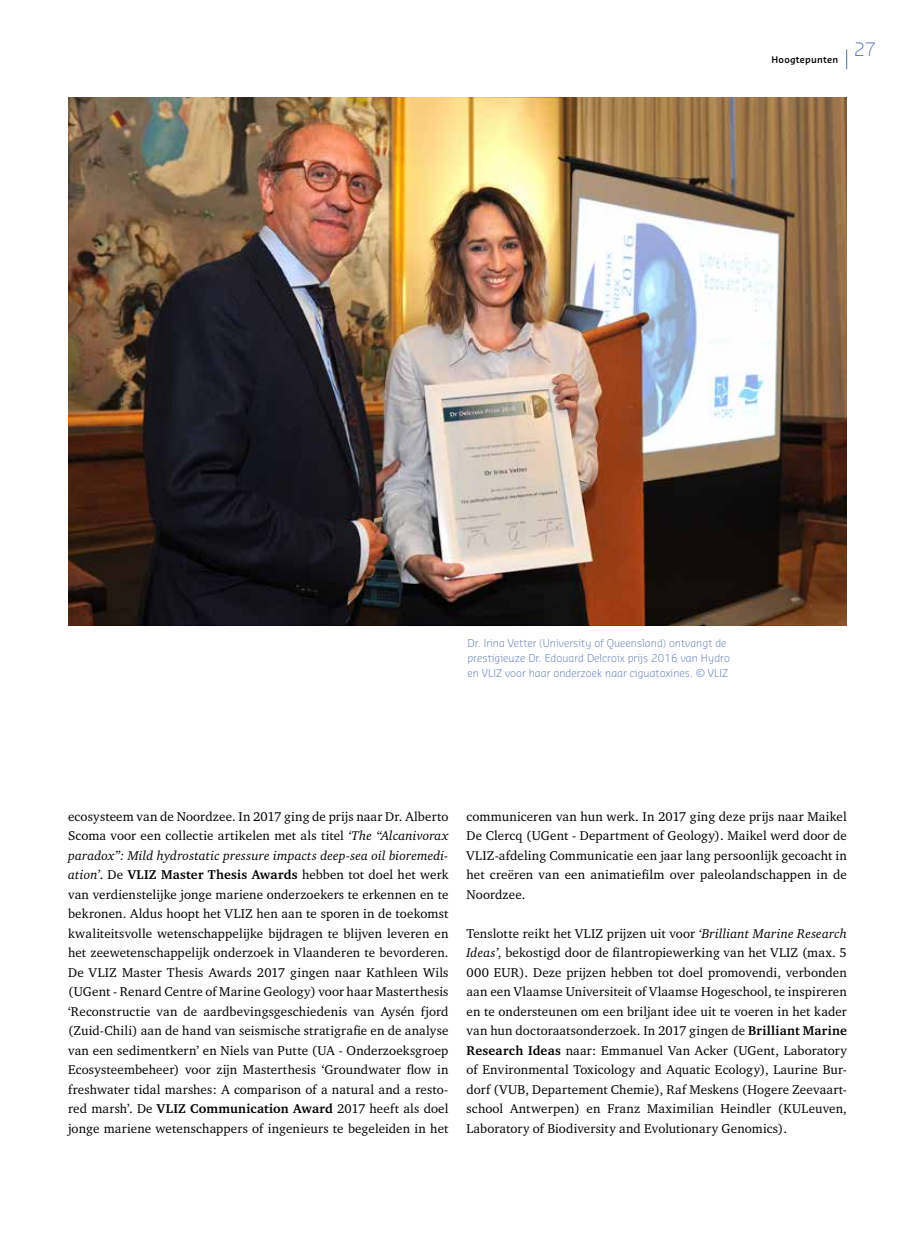
<style>
.page{position:relative;width:915px;height:1234px;background:#fff}
.page>*{position:absolute;margin:0;border:0;box-sizing:border-box;transform-origin:0 0}
.t1{font:300 18px "Sansa Std";color:#526eae}
.t2{font:13.2px/19.5px "Charter EF";letter-spacing:.01em;color:#000;text-align:justify}
.t3{font:300 10.5px/15px "Sansa Std";letter-spacing:.01em;color:#526eae}
.t4{font:600 9px "Sansa Std";letter-spacing:.025em;color:#000}
.s1{font-style:italic}
.s2{font-weight:700}
</style>
<div class="page">
<svg style="left:846px;top:49px;width:1px;height:20px"></svg>
<img style="left:68px;top:98px;width:778px;height:527px">
<p class="t4" style="left:771px;top:54px;width:68px">Hoogtepunten</p>
<h1 class="t1" style="left:853px;top:37px;width:24px">27</h1>
<p class="t3" style="left:467px;top:634px;width:264px">Dr. Irina Vetter (University of Queensland) ontvangt de prestigieuze Dr. Edouard Delcroix prijs 2016 van Hydro en VLIZ voor haar onderzoek naar ciguatoxines. © VLIZ</p>
<p class="t2" style="left:68px;top:806px;width:382px">ecosysteem van de Noordzee. In 2017 ging de prijs naar Dr. Alberto Scoma voor een collectie artikelen met als titel <span class="s1">‘The “Alcanivorax paradox”: Mild hydrostatic pressure impacts deep-sea oil bioremedi&shy;ation’</span>. De <span class="s2">VLIZ Master Thesis Awards</span> hebben tot doel het werk van verdienstelijke jonge mariene onderzoekers te erkennen en te bekronen. Aldus hoopt het VLIZ hen aan te sporen in de toekomst kwaliteitsvolle wetenschappelijke bijdragen te blijven leveren en het zeewetenschappelijk onderzoek in Vlaanderen te bevorderen.<br>De VLIZ Master Thesis Awards 2017 gingen naar Kathleen Wils (UGent - Renard Centre of Marine Geology) voor haar Masterthesis ‘Reconstructie van de aardbevingsgeschiedenis van Aysén fjord (Zuid-Chili) aan de hand van seismische stratigrafie en de analyse van een sedimentkern’ en Niels van Putte (UA - Onderzoeksgroep Ecosysteembeheer) voor zijn Masterthesis ‘Groundwater flow in freshwater tidal marshes: A comparison of a natural and a resto&shy;red marsh’. De <span class="s2">VLIZ Communication Award</span> 2017 heeft als doel jonge mariene wetenschappers of ingenieurs te begeleiden in het</p>
<p class="t2" style="left:466px;top:806px;width:382px">communiceren van hun werk. In 2017 ging deze prijs naar Maikel De Clercq (UGent - Department of Geology). Maikel werd door de VLIZ-afdeling Communicatie een jaar lang persoonlijk gecoacht in het creëren van een animatiefilm over paleolandschappen in de Noordzee.</p>
<p class="t2" style="left:466px;top:923px;width:382px">Tenslotte reikt het VLIZ prijzen uit voor <span class="s1">‘Brilliant Marine Research Ideas’</span>, bekostigd door de filantropiewerking van het VLIZ (max. 5<br>000 EUR). Deze prijzen hebben tot doel promovendi, verbonden aan een Vlaamse Universiteit of Vlaamse Hogeschool, te inspireren en te ondersteunen om een briljant idee uit te voeren in het kader van hun doctoraatsonderzoek. In 2017 gingen de <span class="s2">Brilliant Marine Research Ideas</span> naar: Emmanuel Van Acker (UGent, Laboratory of Environmental Toxicology and Aquatic Ecology), Laurine Bur&shy;dorf (VUB, Departement Chemie), Raf Meskens (Hogere Zeevaart&shy;school Antwerpen) en Franz Maximilian Heindler (KULeuven, Laboratory of Biodiversity and Evolutionary Genomics).</p>
</div>
